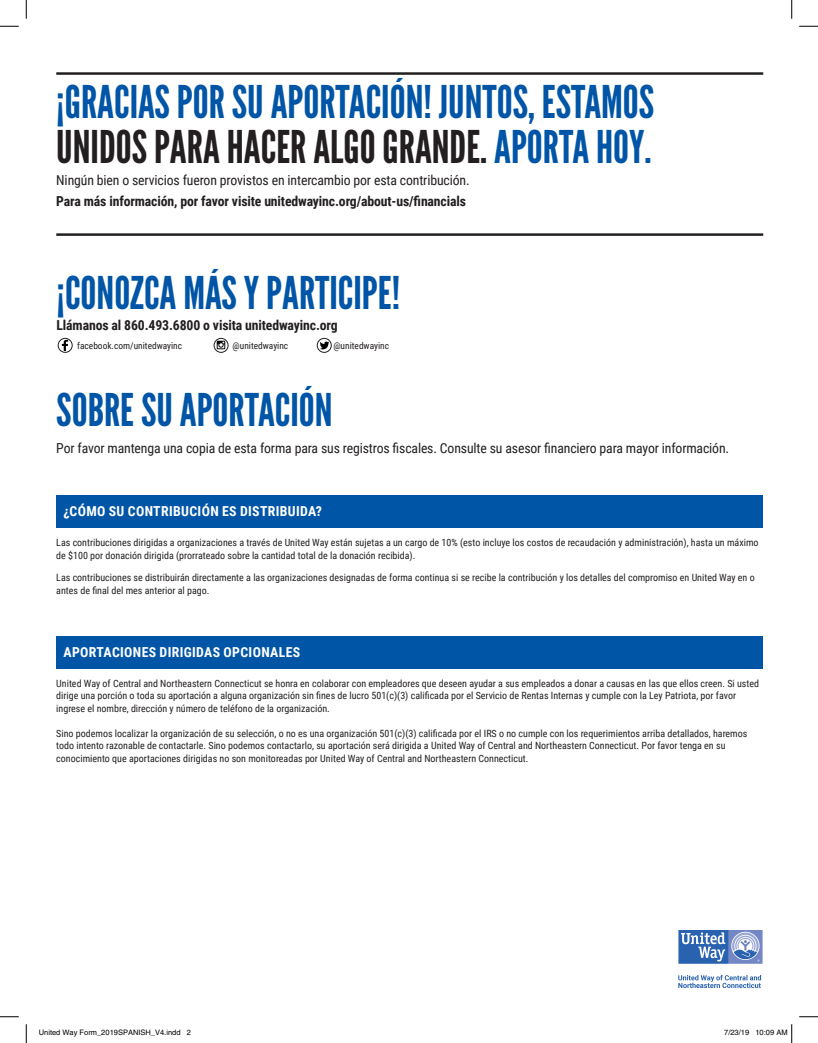
<style>
.page{position:relative;width:818px;height:1043px;background:#fff}
.page>*{position:absolute;margin:0;border:0;box-sizing:border-box;transform-origin:0 0}
.t1{font:45px/45px "League Gothic";color:#0155a7}
.t2{font:13.75px "Roboto Condensed";letter-spacing:-.01em;color:#231f20}
.t3{font:700 13.75px "Roboto Condensed";letter-spacing:-.01em;color:#231f20}
.t4{font:700 13.75px "Roboto Condensed";letter-spacing:.025em;color:#fff}
.t5{font:10px/12.5px "Roboto Condensed";color:#231f20}
.t6{font:9.38px "Roboto Condensed";color:#231f20}
.t7{font:7.5px "Helvetica";color:#000}
.s1{color:#231f20}
</style>
<div class="page">
<div style="left:56px;top:496px;width:707px;height:32px;background:#0155a7"></div>
<div style="left:56px;top:636px;width:707px;height:32px;background:#0155a7"></div>
<hr style="left:56px;top:233px;width:707px;height:3px;background:#231f20">
<hr style="left:56px;top:72px;width:707px;height:3px;background:#231f20">
<img style="left:678px;top:930px;width:85px;height:58px">
<svg style="left:59px;top:339px;width:12px;height:12px"></svg>
<div style="left:58px;top:338px;width:14px;height:14px;border:1px solid #231f20;border-radius:50%"></div>
<svg style="left:216px;top:341px;width:10px;height:9px"></svg>
<div style="left:214px;top:338px;width:14px;height:14px;border:1px solid #231f20;border-radius:50%"></div>
<svg style="left:319px;top:340px;width:10px;height:10px"></svg>
<div style="left:317px;top:338px;width:14px;height:14px;border:1px solid #231f20;border-radius:50%"></div>
<svg style="left:0;top:25px;width:19px;height:2px"></svg>
<svg style="left:799px;top:25px;width:19px;height:2px"></svg>
<svg style="left:0;top:1016px;width:19px;height:1px"></svg>
<svg style="left:799px;top:1016px;width:19px;height:1px"></svg>
<svg style="left:25px;top:0;width:2px;height:19px"></svg>
<svg style="left:25px;top:1024px;width:2px;height:18px"></svg>
<svg style="left:791px;top:0;width:1px;height:19px"></svg>
<svg style="left:791px;top:1024px;width:1px;height:18px"></svg>
<p class="t1" style="left:56px;top:80px;width:599px">¡GRACIAS POR SU APORTACIÓN! JUNTOS, ESTAMOS<br><span class="s1">UNIDOS PARA HACER ALGO GRANDE.</span> APORTA HOY.</p>
<p class="t2" style="left:56px;top:170px;width:415px">Ningún bien o servicios fueron provistos en intercambio por esta contribución.</p>
<p class="t3" style="left:56px;top:191px;width:411px">Para más información, por favor visite unitedwayinc.org/about-us/financials</p>
<p class="t1" style="left:57px;top:270px;width:345px">¡CONOZCA MÁS Y PARTICIPE!</p>
<p class="t3" style="left:57px;top:315px;width:283px">Llámanos al 860.493.6800 o visita unitedwayinc.org</p>
<p class="t6" style="left:77px;top:339px;width:106px">facebook.com/unitedwayinc</p>
<p class="t6" style="left:232px;top:339px;width:57px">@unitedwayinc</p>
<p class="t6" style="left:333px;top:339px;width:57px">@unitedwayinc</p>
<p class="t1" style="left:56px;top:387px;width:278px">SOBRE SU APORTACIÓN</p>
<p class="t2" style="left:56px;top:438px;width:674px">Por favor mantenga una copia de esta forma para sus registros fiscales. Consulte su asesor financiero para mayor información.</p>
<p class="t4" style="left:63px;top:501px;width:260px">¿CÓMO SU CONTRIBUCIÓN ES DISTRIBUIDA?</p>
<p class="t5" style="left:56px;top:536px;width:703px">Las contribuciones dirigidas a organizaciones a través de United Way están sujetas a un cargo de 10% (esto incluye los costos de recaudación y administración), hasta un máximo de $100 por donación dirigida (prorrateado sobre la cantidad total de la donación recibida).</p>
<p class="t5" style="left:56px;top:571px;width:700px">Las contribuciones se distribuirán directamente a las organizaciones designadas de forma continua si se recibe la contribución y los detalles del compromiso en United Way en o antes de final del mes anterior al pago.</p>
<p class="t4" style="left:64px;top:642px;width:238px">APORTACIONES DIRIGIDAS OPCIONALES</p>
<p class="t5" style="left:56px;top:676px;width:704px">United Way of Central and Northeastern Connecticut se honra en colaborar con empleadores que deseen ayudar a sus empleados a donar a causas en las que ellos creen. Si usted dirige una porción o toda su aportación a alguna organización sin fines de lucro 501(c)(3) calificada por el Servicio de Rentas Internas y cumple con la Ley Patriota, por favor ingrese el nombre, dirección y número de teléfono de la organización.</p>
<p class="t5" style="left:56px;top:726px;width:692px">Sino podemos localizar la organización de su selección, o no es una organización 501(c)(3) calificada por el IRS o no cumple con los requerimientos arriba detallados, haremos todo intento razonable de contactarle. Sino podemos contactarlo, su aportación será dirigida a United Way of Central and Northeastern Connecticut. Por favor tenga en su conocimiento que aportaciones dirigidas no son monitoreadas por United Way of Central and Northeastern Connecticut.</p>
<p class="t7" style="left:39px;top:1028px;width:154px">United Way Form_2019SPANISH_V4.indd 2</p>
<p class="t7" style="left:724px;top:1028px;width:65px">7/23/19 10:09 AM</p>
</div>
